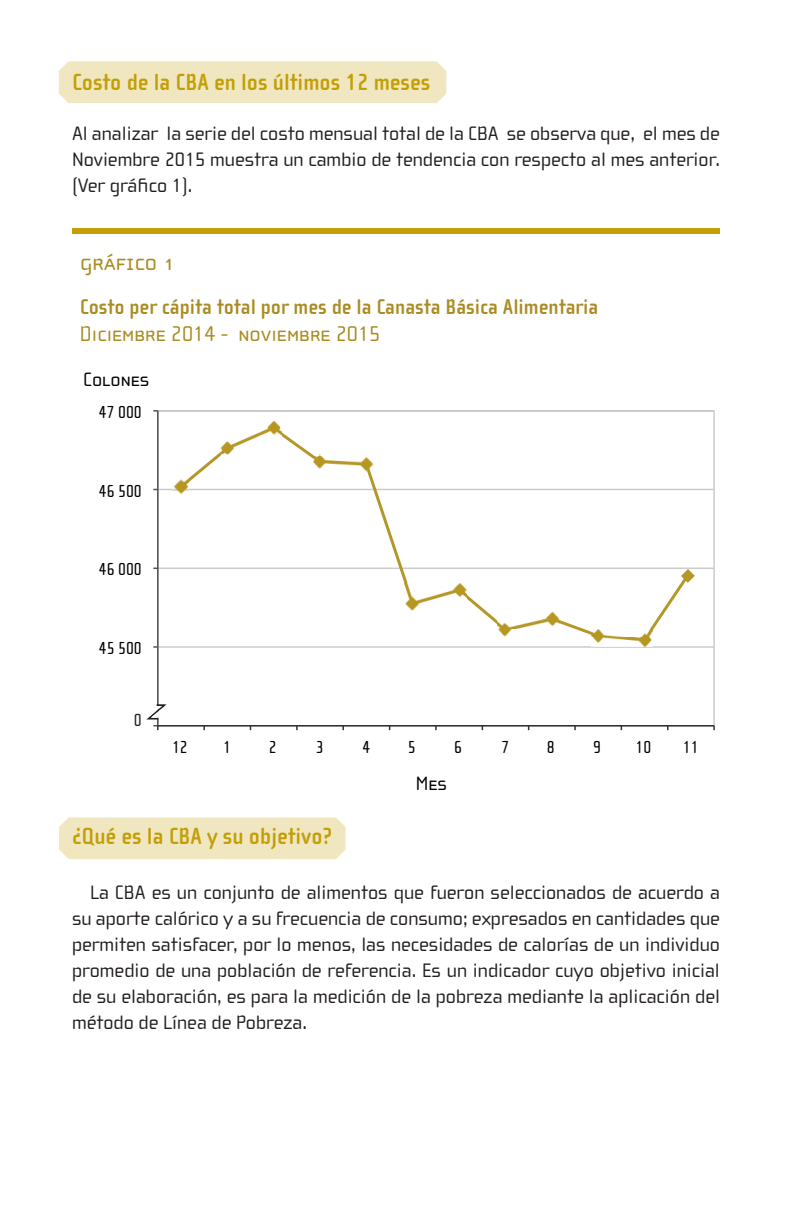
<style>
.page{position:relative;width:792px;height:1224px;background:#fff}
.page>*{position:absolute;margin:0;border:0;box-sizing:border-box;transform-origin:0 0}
.t1{font:700 24px "Cholla Sans";color:#c39f06}
.t2{font:23.8px "Cholla Unicase";color:#aa8c22}
.t3{font:700 22px/27.8px "Cholla Sans";color:#aa8c22}
.t4{font:20px/26px "Cholla Wide";color:#231f20;text-align:justify}
.t5{font:19.8px "Cholla Wide Small Caps";color:#000}
.t6{font:18px "Cholla Sans";color:#231f20}
.t7{font:17.8px "Cholla Sans";color:#000}
.s1{font-family:"Cholla Wide Small Caps";font-weight:400}
</style>
<div class="page">
<svg style="left:156px;top:410px;width:558px;height:317px"></svg>
<hr style="left:157px;top:411px;width:2px;height:315px;background:#515151">
<hr style="left:158px;top:725px;width:556px;height:1px;background:#323232">
<svg style="left:177px;top:425px;width:518px;height:218px"></svg>
<img style="left:220px;top:421px;width:62px;height:36px">
<img style="left:313px;top:455px;width:62px;height:18px">
<img style="left:172px;top:478px;width:16px;height:16px">
<img style="left:405px;top:584px;width:61px;height:27px">
<img style="left:498px;top:611px;width:61px;height:26px">
<img style="left:591px;top:629px;width:62px;height:18px">
<div style="left:686px;top:569px;width:10px;height:9px;background:#fff"></div>
<svg style="left:681px;top:569px;width:14px;height:14px"></svg>
<div style="left:59px;top:817px;width:287px;height:42px;background:#f0e7c1"></div>
<div style="left:72px;top:228px;width:648px;height:6px;background:#c39f06"></div>
<svg style="left:146px;top:703px;width:23px;height:27px"></svg>
<div style="left:58px;top:61px;width:389px;height:42px;background:#f0e7c1"></div>
<p class="t1" style="left:72px;top:69px;width:360px">Costo de la CBA en los últimos 12 meses</p>
<p class="t4" style="left:72px;top:121px;width:649px">Al analizar la serie del costo mensual total de la CBA se observa que, el mes de Noviembre 2015 muestra un cambio de tendencia con respecto al mes anterior. (Ver gráfico 1).</p>
<p class="t2" style="left:80px;top:252px;width:96px">GRÁFICO 1</p>
<p class="t3" style="left:80px;top:293px;width:520px">Costo per cápita total por mes de la Canasta Básica Alimentaria<br><span class="s1">Diciembre 2014 - noviembre 2015</span></p>
<p class="t5" style="left:83px;top:368px;width:68px">Colones</p>
<p class="t7" style="left:99px;top:402px;width:45px">47 000</p>
<p class="t7" style="left:99px;top:481px;width:45px">46 500</p>
<p class="t7" style="left:99px;top:560px;width:45px">46 000</p>
<p class="t7" style="left:99px;top:639px;width:45px">45 500</p>
<p class="t6" style="left:134px;top:710px;width:9px">0</p>
<p class="t7" style="left:172px;top:737px;width:17px">12</p>
<p class="t7" style="left:223px;top:737px;width:9px">1</p>
<p class="t7" style="left:269px;top:737px;width:9px">2</p>
<p class="t7" style="left:316px;top:737px;width:9px">3</p>
<p class="t7" style="left:362px;top:737px;width:9px">4</p>
<p class="t7" style="left:408px;top:737px;width:9px">5</p>
<p class="t7" style="left:454px;top:737px;width:9px">6</p>
<p class="t7" style="left:501px;top:737px;width:9px">7</p>
<p class="t7" style="left:547px;top:737px;width:9px">8</p>
<p class="t7" style="left:593px;top:737px;width:9px">9</p>
<p class="t7" style="left:636px;top:737px;width:17px">10</p>
<p class="t7" style="left:683px;top:737px;width:17px">11</p>
<p class="t5" style="left:416px;top:772px;width:33px">Mes</p>
<p class="t1" style="left:72px;top:823px;width:262px">¿Qué es la CBA y su objetivo?</p>
<p class="t4" style="left:72px;top:879px;width:650px;text-indent:18px">La CBA es un conjunto de alimentos que fueron seleccionados de acuerdo a su aporte calórico y a su frecuencia de consumo; expresados en cantidades que permiten satisfacer, por lo menos, las necesidades de calorías de un individuo promedio de una población de referencia. Es un indicador cuyo objetivo inicial de su elaboración, es para la medición de la pobreza mediante la aplicación del método de Línea de Pobreza.</p>
</div>
